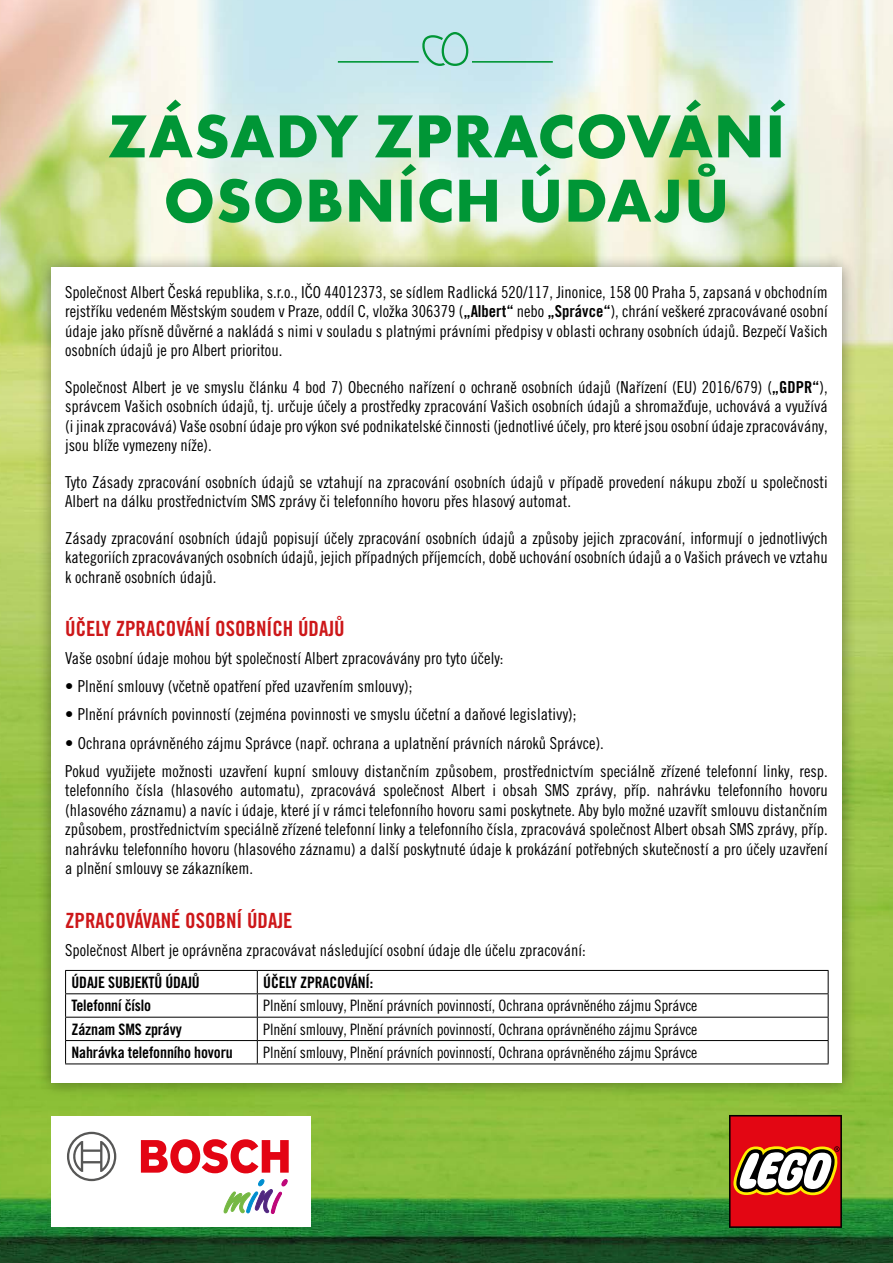
<style>
.page{position:relative;width:893px;height:1263px;background:#fff}
.page>*{position:absolute;margin:0;border:0;box-sizing:border-box;transform-origin:0 0}
.t1{font:700 62.85px/64.3px "Futura TOT";letter-spacing:.015em;color:#009636;text-align:center}
.t2{font:21px "Trade Gothic LT Pro Bd Cn 20";color:#cd1719}
.t3{font:16.5px/19.5px "Trade Gothic LT Pro Cn 18";color:#000;text-align:justify}
.t4{font:15.75px "Trade Gothic LT Pro Cn 18";letter-spacing:-.01em;color:#000}
.t5{font:15.75px "Trade Gothic LT Pro Bd Cn 20";letter-spacing:-.01em;color:#000}
.s1{font-family:"Trade Gothic LT Pro Bd Cn 20"}
</style>
<div class="page">
<img style="left:0;top:0;width:893px;height:1263px">
<div style="left:37px;top:254px;width:819px;height:843px;background:#000;opacity:.4"></div>
<div style="left:51px;top:268px;width:791px;height:815px;background:#fff"></div>
<hr style="left:473px;top:61px;width:79px;height:2px;background:#009636">
<hr style="left:339px;top:61px;width:79px;height:2px;background:#009636">
<svg style="left:422px;top:32px;width:46px;height:34px;background:#9bd4c7"></svg>
<svg style="left:729px;top:1115px;width:113px;height:113px"></svg>
<div style="left:51px;top:1116px;width:260px;height:111px;background:#fff"></div>
<svg style="left:224px;top:1179px;width:64px;height:35px"></svg>
<svg style="left:141px;top:1139px;width:148px;height:34px"></svg>
<svg style="left:67px;top:1132px;width:49px;height:49px"></svg>
<hr style="left:65px;top:970px;width:192px;height:1px;background:#000">
<hr style="left:257px;top:970px;width:571px;height:1px;background:#000">
<hr style="left:65px;top:993px;width:192px;height:1px;background:#000">
<hr style="left:257px;top:993px;width:571px;height:1px;background:#000">
<hr style="left:65px;top:1017px;width:192px;height:1px;background:#000">
<hr style="left:257px;top:1017px;width:571px;height:1px;background:#000">
<hr style="left:65px;top:1040px;width:192px;height:1px;background:#000">
<svg style="left:65px;top:971px;width:1px;height:92px"></svg>
<hr style="left:257px;top:1040px;width:571px;height:1px;background:#000">
<svg style="left:257px;top:971px;width:1px;height:92px"></svg>
<svg style="left:828px;top:971px;width:1px;height:92px"></svg>
<hr style="left:65px;top:1063px;width:192px;height:1px;background:#000">
<hr style="left:257px;top:1063px;width:571px;height:1px;background:#000">
<h1 class="t1" style="left:108px;top:103px;width:679px">ZÁSADY ZPRACOVÁNÍ<br>OSOBNÍCH ÚDAJŮ</h1>
<p class="t3" style="left:65px;top:282px;width:764px">Společnost Albert Česká republika, s.r.o., IČO 44012373, se sídlem Radlická 520/117, Jinonice, 158 00 Praha 5, zapsaná v obchodním rejstříku vedeném Městským soudem v Praze, oddíl C, vložka 306379 (<span class="s1">„Albert“</span> nebo <span class="s1">„Správce“</span>), chrání veškeré zpracovávané osobní údaje jako přísně důvěrné a nakládá s nimi v souladu s platnými právními předpisy v oblasti ochrany osobních údajů. Bezpečí Vašich osobních údajů je pro Albert prioritou.</p>
<p class="t3" style="left:65px;top:377px;width:764px">Společnost Albert je ve smyslu článku 4 bod 7) Obecného nařízení o ochraně osobních údajů (Nařízení (EU) 2016/679) (<span class="s1">„GDPR“</span>), správcem Vašich osobních údajů, tj. určuje účely a prostředky zpracování Vašich osobních údajů a shromažďuje, uchovává a využívá (i jinak zpracovává) Vaše osobní údaje pro výkon své podnikatelské činnosti (jednotlivé účely, pro které jsou osobní údaje zpracovávány, jsou blíže vymezeny níže).</p>
<p class="t3" style="left:65px;top:472px;width:764px">Tyto Zásady zpracování osobních údajů se vztahují na zpracování osobních údajů v případě provedení nákupu zboží u společnosti<br>Albert na dálku prostřednictvím SMS zprávy či telefonního hovoru přes hlasový automat.</p>
<p class="t3" style="left:65px;top:528px;width:764px">Zásady zpracování osobních údajů popisují účely zpracování osobních údajů a způsoby jejich zpracování, informují o jednotlivých kategoriích zpracovávaných osobních údajů, jejich případných příjemcích, době uchování osobních údajů a o Vašich právech ve vztahu k ochraně osobních údajů.</p>
<p class="t2" style="left:65px;top:616px;width:281px">ÚČELY ZPRACOVÁNÍ OSOBNÍCH ÚDAJŮ</p>
<p class="t3" style="left:65px;top:649px;width:440px">Vaše osobní údaje mohou být společností Albert zpracovávány pro tyto účely:</p>
<p class="t3" style="left:65px;top:677px;width:349px">• Plnění smlouvy (včetně opatření před uzavřením smlouvy);</p>
<p class="t3" style="left:65px;top:705px;width:513px">• Plnění právních povinností (zejména povinnosti ve smyslu účetní a daňové legislativy);</p>
<p class="t3" style="left:65px;top:728px;width:764px;line-height:28px">• Ochrana oprávněného zájmu Správce (např. ochrana a uplatnění právních nároků Správce).<br>Pokud využijete možnosti uzavření kupní smlouvy distančním způsobem, prostřednictvím speciálně zřízené telefonní linky, resp.</p>
<p class="t3" style="left:65px;top:780px;width:764px">telefonního čísla (hlasového automatu), zpracovává společnost Albert i obsah SMS zprávy, příp. nahrávku telefonního hovoru (hlasového záznamu) a navíc i údaje, které jí v rámci telefonního hovoru sami poskytnete. Aby bylo možné uzavřít smlouvu distančním způsobem, prostřednictvím speciálně zřízené telefonní linky a telefonního čísla, zpracovává společnost Albert obsah SMS zprávy, příp. nahrávku telefonního hovoru (hlasového záznamu) a další poskytnuté údaje k prokázání potřebných skutečností a pro účely uzavření a plnění smlouvy se zákazníkem.</p>
<p class="t2" style="left:65px;top:907px;width:229px">ZPRACOVÁVANÉ OSOBNÍ ÚDAJE</p>
<p class="t3" style="left:65px;top:940px;width:522px">Společnost Albert je oprávněna zpracovávat následující osobní údaje dle účelu zpracování:</p>
<p class="t5" style="left:72px;top:973px;width:130px">ÚDAJE SUBJEKTŮ ÚDAJŮ</p>
<p class="t5" style="left:263px;top:973px;width:112px">ÚČELY ZPRACOVÁNÍ:</p>
<p class="t5" style="left:72px;top:996px;width:81px">Telefonní číslo</p>
<p class="t4" style="left:263px;top:996px;width:436px">Plnění smlouvy, Plnění právních povinností, Ochrana oprávněného zájmu Správce</p>
<p class="t5" style="left:72px;top:1019px;width:112px">Záznam SMS zprávy</p>
<p class="t4" style="left:263px;top:1019px;width:436px">Plnění smlouvy, Plnění právních povinností, Ochrana oprávněného zájmu Správce</p>
<p class="t5" style="left:72px;top:1043px;width:163px">Nahrávka telefonního hovoru</p>
<p class="t4" style="left:263px;top:1043px;width:436px">Plnění smlouvy, Plnění právních povinností, Ochrana oprávněného zájmu Správce</p>
</div>
